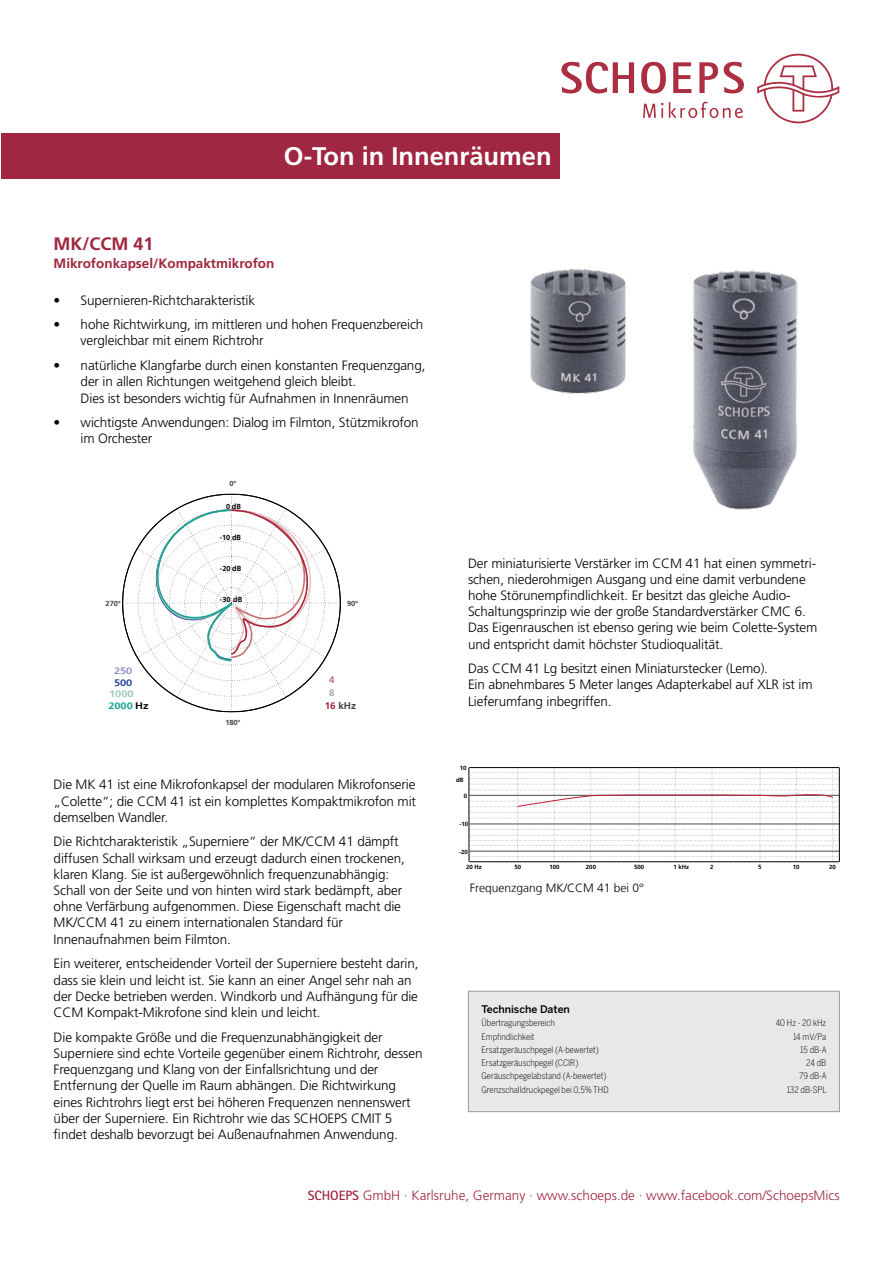
<style>
.page{position:relative;width:893px;height:1263px;background:#fff}
.page>*{position:absolute;margin:0;border:0;box-sizing:border-box;transform-origin:0 0}
.t1{font:700 25.5px "Frutiger";color:#fff}
.t2{font:700 18px "Frutiger";color:#a02741}
.t3{font:300 13.5px/16.2px "Frutiger";letter-spacing:-.01em;color:#000}
.t4{font:300 13.5px "Frutiger";color:#a02741}
.t5{font:700 13.5px "Frutiger";color:#a02741}
.t6{font:300 12px "Frutiger LT";color:#000}
.t7{font:500 10.5px "Benton Sans";color:#000}
.t8{font:700 9.6px "Frutiger LT";color:#3f3f3e;scale:1.04 1}
.t9{font:700 9.45px/12.3px "Frutiger LT";color:#9bcbbc;scale:1.16 1}
.t10{font:700 9.45px "Frutiger LT";color:#9096ca;scale:1.16 1}
.t11{font:700 9.45px "Frutiger LT";color:#2a4b9b;scale:1.16 1}
.t12{font:700 9.45px "Frutiger LT";color:#c57171;scale:1.04 1}
.t13{font:700 9.45px "Frutiger LT";color:#b6a5a4;scale:1.04 1}
.t14{font:300 9px "Benton Sans Cond";color:#000}
.t15{font:700 7.35px "Frutiger LT";color:#000}
.t16{font:700 7.35px "Frutiger LT";color:#3f3f3e}
.t17{font:700 6px "Frutiger LT";color:#000}
.s1{color:#15a58d}
.s2{color:#010202}
.s3{font-size:9.45px;color:#a71e38}
.s4{font-family:"Agfa Rotis Sans Serif";font-weight:700}
</style>
<div class="page">
<svg style="left:757px;top:54px;width:82px;height:69px"></svg>
<svg style="left:641px;top:62px;width:25px;height:32px"></svg>
<svg style="left:673px;top:62px;width:18px;height:31px"></svg>
<svg style="left:699px;top:62px;width:45px;height:32px"></svg>
<svg style="left:561px;top:62px;width:73px;height:32px"></svg>
<svg style="left:669px;top:102px;width:74px;height:17px"></svg>
<svg style="left:643px;top:103px;width:20px;height:15px"></svg>
<svg style="left:122px;top:494px;width:219px;height:218px"></svg>
<svg style="left:138px;top:509px;width:187px;height:188px"></svg>
<img style="left:693px;top:270px;width:105px;height:240px">
<hr style="left:839px;top:767px;width:1px;height:95px;background:#000">
<svg style="left:469px;top:767px;width:370px;height:95px"></svg>
<img style="left:530px;top:269px;width:96px;height:125px">
<div style="left:468px;top:991px;width:371px;height:121px;background:#e8e8e8"></div>
<div style="left:468px;top:991px;width:372px;height:121px;border:1px solid #9d9d9c"></div>
<div style="left:1px;top:134px;width:559px;height:45px;background:#a02741"></div>
<h1 class="t1" style="left:284px;top:141px;width:269px">O-Ton in Innenräumen</h1>
<h2 class="t2" style="left:54px;top:233px;width:102px">MK/CCM 41</h2>
<p class="t5" style="left:54px;top:255px;width:222px">Mikrofonkapsel/Kompaktmikrofon</p>
<p class="t3" style="left:54px;top:292px;width:203px">• Supernieren-Richtcharakteristik</p>
<p class="t3" style="left:81px;top:317px;width:344px;text-indent:-27px">• hohe Richtwirkung, im mittleren und hohen Frequenzbereich vergleichbar mit einem Richtrohr</p>
<p class="t3" style="left:81px;top:358px;width:346px;text-indent:-27px">• natürliche Klangfarbe durch einen konstanten Frequenzgang, der in allen Richtungen weitgehend gleich bleibt.<br>Dies ist besonders wichtig für Aufnahmen in Innenräumen</p>
<p class="t3" style="left:81px;top:415px;width:340px;text-indent:-27px">• wichtigste Anwendungen: Dialog im Filmton, Stützmikrofon im Orchester</p>
<p class="t16" style="left:229px;top:479px;width:9px">0°</p>
<p class="t15" style="left:226px;top:502px;width:16px">0dB</p>
<p class="t15" style="left:220px;top:533px;width:23px">-10 dB</p>
<p class="t15" style="left:220px;top:564px;width:23px">-20 dB</p>
<p class="t15" style="left:220px;top:595px;width:24px">-30 dB</p>
<p class="t16" style="left:106px;top:599px;width:17px">270°</p>
<p class="t16" style="left:347px;top:599px;width:13px">90°</p>
<p class="t10" style="left:114px;top:665px;width:17px">250</p>
<p class="t11" style="left:114px;top:677px;width:17px">500</p>
<p class="t9" style="left:108px;top:688px;width:36px">1000<br><span class="s1">2000</span> <span class="s2">Hz</span></p>
<p class="t16" style="left:225px;top:718px;width:17px">180°</p>
<p class="t12" style="left:329px;top:674px;width:7px">4</p>
<p class="t13" style="left:329px;top:687px;width:7px">8</p>
<p class="t8" style="left:325px;top:700px;width:32px"><span class="s3">16</span> kHz</p>
<p class="t3" style="left:54px;top:777px;width:364px;text-align:justify">Die MK 41 ist eine Mikrofonkapsel der modularen Mikrofonserie „Colette“; die CCM 41 ist ein komplettes Kompaktmikrofon mit demselben Wandler.</p>
<p class="t3" style="left:54px;top:834px;width:353px">Die Richtcharakteristik „Superniere“ der MK/CCM 41 dämpft diffusen Schall wirksam und erzeugt dadurch einen trockenen, klaren Klang. Sie ist außergewöhnlich frequenzunabhängig:<br>Schall von der Seite und von hinten wird stark bedämpft, aber ohne Verfärbung aufgenommen. Diese Eigenschaft macht die MK/CCM 41 zu einem internationalen Standard für Innenaufnahmen beim Filmton.</p>
<p class="t3" style="left:54px;top:956px;width:366px">Ein weiterer, entscheidender Vorteil der Superniere besteht darin, dass sie klein und leicht ist. Sie kann an einer Angel sehr nah an der Decke betrieben werden. Windkorb und Aufhängung für die CCM Kompakt-Mikrofone sind klein und leicht.</p>
<p class="t3" style="left:54px;top:1029px;width:370px">Die kompakte Größe und die Frequenzunabhängigkeit der Superniere sind echte Vorteile gegenüber einem Richtrohr, dessen Frequenzgang und Klang von der Einfallsrichtung und der Entfernung der Quelle im Raum abhängen. Die Richtwirkung eines Richtrohrs liegt erst bei höheren Frequenzen nennenswert über der Superniere. Ein Richtrohr wie das SCHOEPS CMIT 5 findet deshalb bevorzugt bei Außenaufnahmen Anwendung.</p>
<p class="t3" style="left:468px;top:555px;width:351px">Der miniaturisierte Verstärker im CCM 41 hat einen symmetri&shy;schen, niederohmigen Ausgang und eine damit verbundene hohe Störunempfindlichkeit. Er besitzt das gleiche Audio-Schaltungsprinzip wie der große Standardverstärker CMC 6.<br>Das Eigenrauschen ist ebenso gering wie beim Colette-System und entspricht damit höchster Studioqualität.</p>
<p class="t3" style="left:468px;top:661px;width:346px">Das CCM 41 Lg besitzt einen Miniaturstecker (Lemo).<br>Ein abnehmbares 5 Meter langes Adapterkabel auf XLR ist im<br>Lieferumfang inbegriffen.</p>
<p class="t17" style="left:460px;top:764px;width:8px">10</p>
<p class="t17" style="left:456px;top:776px;width:9px">dB</p>
<p class="t17" style="left:459px;top:820px;width:10px">-10</p>
<p class="t17" style="left:459px;top:848px;width:10px">-20</p>
<p class="t17" style="left:464px;top:792px;width:5px">0</p>
<p class="t17" style="left:466px;top:864px;width:17px">20 Hz</p>
<p class="t17" style="left:514px;top:864px;width:8px">50</p>
<p class="t17" style="left:550px;top:864px;width:12px">100</p>
<p class="t17" style="left:586px;top:864px;width:12px">200</p>
<p class="t17" style="left:634px;top:864px;width:12px">500</p>
<p class="t17" style="left:674px;top:864px;width:17px">1 kHz</p>
<p class="t17" style="left:710px;top:864px;width:5px">2</p>
<p class="t17" style="left:758px;top:864px;width:5px">5</p>
<p class="t17" style="left:793px;top:864px;width:8px">10</p>
<p class="t17" style="left:829px;top:864px;width:8px">20</p>
<p class="t6" style="left:470px;top:881px;width:176px">Frequenzgang MK/CCM 41 bei 0°</p>
<p class="t7" style="left:481px;top:1003px;width:90px">Technische Daten</p>
<p class="t14" style="left:481px;top:1018px;width:75px">Übertragungsbereich</p>
<p class="t14" style="left:776px;top:1018px;width:52px">40 Hz - 20 kHz</p>
<p class="t14" style="left:481px;top:1031px;width:55px">Empfindlichkeit</p>
<p class="t14" style="left:793px;top:1031px;width:35px">14 mV/Pa</p>
<p class="t14" style="left:481px;top:1044px;width:119px">Ersatzgeräuschpegel (A-bewertet)</p>
<p class="t14" style="left:800px;top:1044px;width:28px">15 dB-A</p>
<p class="t14" style="left:481px;top:1058px;width:98px">Ersatzgeräuschpegel (CCIR)</p>
<p class="t14" style="left:806px;top:1058px;width:22px">24 dB</p>
<p class="t14" style="left:481px;top:1071px;width:127px">Geräuschpegelabstand (A-bewertet)</p>
<p class="t14" style="left:799px;top:1071px;width:29px">79 dB-A</p>
<p class="t14" style="left:481px;top:1084px;width:129px">Grenzschalldruckpegel bei 0,5% THD</p>
<p class="t14" style="left:787px;top:1084px;width:41px">132 dB-SPL</p>
<p class="t4" style="left:308px;top:1188px;width:534px"><span class="s4">SCHOEPS</span> GmbH · Karlsruhe, Germany · www.schoeps.de · www.facebook.com/SchoepsMics</p>
</div>
